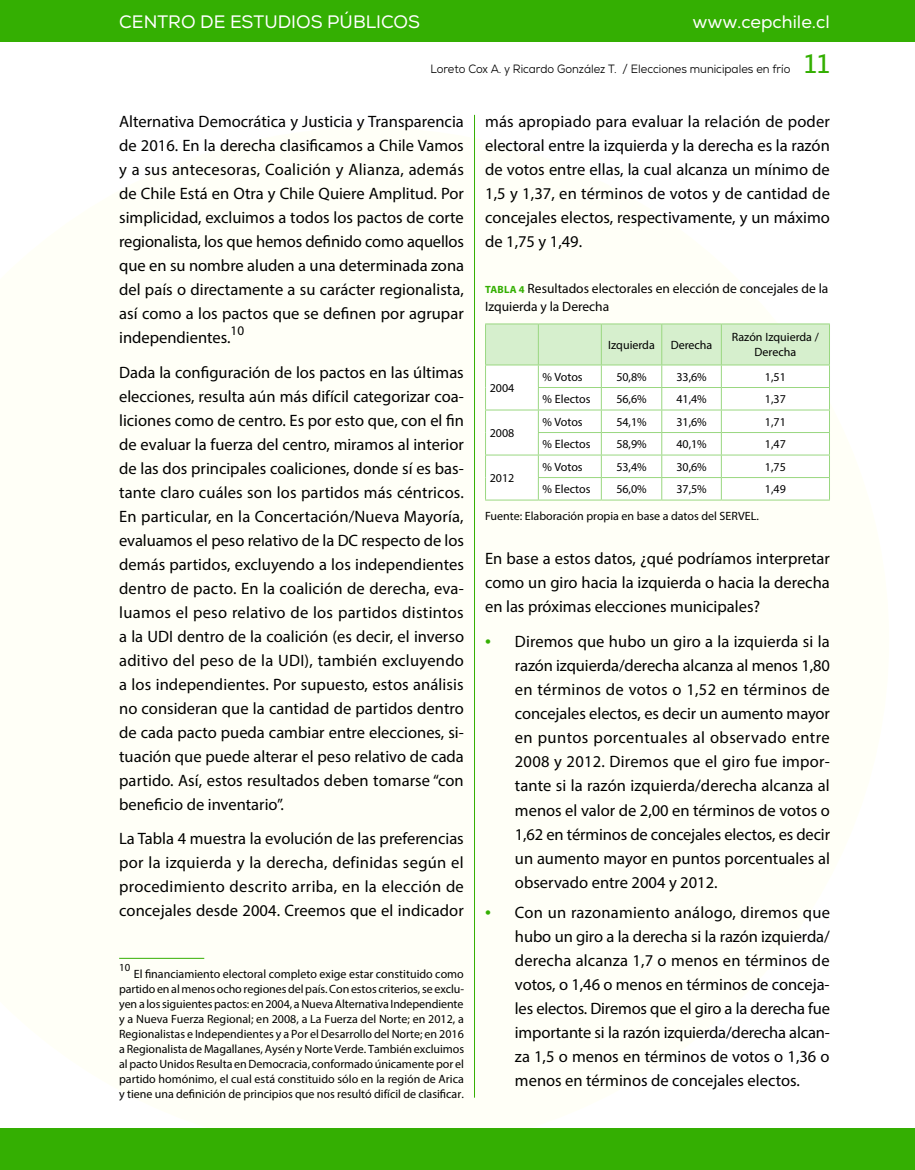
<style>
.page{position:relative;width:915px;height:1170px;background:#fff}
.page>*{position:absolute;margin:0;border:0;box-sizing:border-box;transform-origin:0 0}
.t1{font:27px "Nexa";color:#34af02;scale:1.1 1}
.t2{font:18px "Nexa";color:#fff}
.t3{font:16.5px/24px "Myriad Pro";color:#000;text-align:justify}
.t4{font:13.5px/18px "Myriad Pro";color:#000}
.t5{font:13.2px "Myriad Pro";color:#000}
.t6{font:12px/15px "Myriad Pro";color:#000;text-align:justify}
.t7{font:12px "Nexa";color:#000;scale:.93 1}
.t8{font:10.8px "Myriad Pro";color:#000}
.s1{font-weight:700;font-size:10.5px;color:#34af02}
.s2{font-size:21px;color:#34af02}
</style>
<div class="page">
<hr style="left:474px;top:115px;width:1px;height:982px;background:#34af02">
<hr style="left:119px;top:957px;width:85px;height:1px;background:#34af02">
<svg style="left:485px;top:324px;width:344px;height:175px"></svg>
<hr style="left:485px;top:499px;width:53px;height:1px;background:#9ad781">
<hr style="left:538px;top:499px;width:63px;height:1px;background:#9ad781">
<hr style="left:601px;top:499px;width:60px;height:1px;background:#9ad781">
<hr style="left:661px;top:499px;width:60px;height:1px;background:#9ad781">
<hr style="left:721px;top:499px;width:108px;height:1px;background:#9ad781">
<hr style="left:485px;top:323px;width:53px;height:1px;background:#9ad781">
<hr style="left:485px;top:324px;width:1px;height:40px;background:#9ad781">
<hr style="left:538px;top:323px;width:63px;height:1px;background:#9ad781">
<hr style="left:601px;top:323px;width:60px;height:1px;background:#9ad781">
<hr style="left:661px;top:323px;width:60px;height:1px;background:#9ad781">
<hr style="left:721px;top:323px;width:108px;height:1px;background:#9ad781">
<hr style="left:828px;top:324px;width:1px;height:40px;background:#9ad781">
<hr style="left:485px;top:364px;width:53px;height:1px;background:#9ad781">
<hr style="left:538px;top:364px;width:63px;height:1px;background:#9ad781">
<hr style="left:601px;top:364px;width:60px;height:1px;background:#9ad781">
<hr style="left:661px;top:364px;width:60px;height:1px;background:#9ad781">
<hr style="left:721px;top:364px;width:108px;height:1px;background:#9ad781">
<div style="left:0;top:0;width:914px;height:41px;background:#34af02"></div>
<div style="left:0;top:1128px;width:914px;height:41px;background:#34af02"></div>
<p class="t2" style="left:119px;top:11px;width:302px">CENTRO DE ESTUDIOS PÚBLICOS</p>
<p class="t2" style="left:692px;top:11px;width:139px">www.cepchile.cl</p>
<p class="t7" style="left:430px;top:62px;width:388px">Loreto Cox A. y Ricardo González T. / Elecciones municipales en frío</p>
<h1 class="t1" style="left:804px;top:47px;width:25px">11</h1>
<p class="t3" style="left:119px;top:109px;width:346px">Alternativa Democrática y Justicia y Transparencia de 2016. En la derecha clasificamos a Chile Vamos y a sus antecesoras, Coalición y Alianza, además de Chile Está en Otra y Chile Quiere Amplitud. Por simplicidad, excluimos a todos los pactos de corte regionalista, los que hemos definido como aquellos que en su nombre aluden a una determinada zona del país o directamente a su carácter regionalista, así como a los pactos que se definen por agrupar independientes.</p>
<p class="t5" style="left:230px;top:322px;width:15px">10</p>
<p class="t3" style="left:119px;top:360px;width:346px">Dada la configuración de los pactos en las últimas elecciones, resulta aún más difícil categorizar coa&shy;liciones como de centro. Es por esto que, con el fin de evaluar la fuerza del centro, miramos al interior de las dos principales coaliciones, donde sí es bas&shy;tante claro cuáles son los partidos más céntricos.<br>En particular, en la Concertación/Nueva Mayoría, evaluamos el peso relativo de la DC respecto de los demás partidos, excluyendo a los independientes dentro de pacto. En la coalición de derecha, eva&shy;luamos el peso relativo de los partidos distintos a la UDI dentro de la coalición (es decir, el inverso aditivo del peso de la UDI), también excluyendo a los independientes. Por supuesto, estos análisis no consideran que la cantidad de partidos dentro de cada pacto pueda cambiar entre elecciones, si&shy;tuación que puede alterar el peso relativo de cada partido. Así, estos resultados deben tomarse “con beneficio de inventario”.</p>
<p class="t3" style="left:119px;top:826px;width:346px">La Tabla 4 muestra la evolución de las preferencias por la izquierda y la derecha, definidas según el procedimiento descrito arriba, en la elección de concejales desde 2004. Creemos que el indicador</p>
<p class="t8" style="left:119px;top:960px;width:13px">10</p>
<p class="t6" style="left:119px;top:965px;width:346px;text-indent:15px">El financiamiento electoral completo exige estar constituido como partido en al menos ocho regiones del país. Con estos criterios, se exclu&shy;yen a los siguientes pactos: en 2004, a Nueva Alternativa Independiente y a Nueva Fuerza Regional; en 2008, a La Fuerza del Norte; en 2012, a Regionalistas e Independientes y a Por el Desarrollo del Norte; en 2016 a Regionalista de Magallanes, Aysén y Norte Verde. También excluimos al pacto Unidos Resulta en Democracia, conformado únicamente por el partido homónimo, el cual está constituido sólo en la región de Arica y tiene una definición de principios que nos resultó difícil de clasificar.</p>
<p class="t3" style="left:485px;top:109px;width:346px">más apropiado para evaluar la relación de poder electoral entre la izquierda y la derecha es la razón de votos entre ellas, la cual alcanza un mínimo de 1,5 y 1,37, en términos de votos y de cantidad de concejales electos, respectivamente, y un máximo de 1,75 y 1,49.</p>
<p class="t4" style="left:485px;top:279px;width:344px"><span class="s1">Tabla 4</span> Resultados electorales en elección de concejales de la<br>Izquierda y la Derecha</p>
<p class="t6" style="left:608px;top:337px;width:48px">Izquierda</p>
<p class="t6" style="left:670px;top:337px;width:43px">Derecha</p>
<p class="t6" style="left:731px;top:330px;width:89px;text-align:center">Razón Izquierda /<br>Derecha</p>
<p class="t6" style="left:489px;top:380px;width:26px">2004</p>
<p class="t6" style="left:542px;top:369px;width:42px">% Votos</p>
<p class="t6" style="left:616px;top:369px;width:32px">50,8%</p>
<p class="t6" style="left:676px;top:369px;width:32px">33,6%</p>
<p class="t6" style="left:764px;top:369px;width:22px">1,51</p>
<p class="t6" style="left:542px;top:391px;width:49px">% Electos</p>
<p class="t6" style="left:616px;top:391px;width:32px">56,6%</p>
<p class="t6" style="left:676px;top:391px;width:32px">41,4%</p>
<p class="t6" style="left:764px;top:391px;width:22px">1,37</p>
<p class="t6" style="left:489px;top:425px;width:26px">2008</p>
<p class="t6" style="left:542px;top:414px;width:42px">% Votos</p>
<p class="t6" style="left:616px;top:414px;width:32px">54,1%</p>
<p class="t6" style="left:676px;top:414px;width:32px">31,6%</p>
<p class="t6" style="left:764px;top:414px;width:22px">1,71</p>
<p class="t6" style="left:542px;top:436px;width:49px">% Electos</p>
<p class="t6" style="left:616px;top:436px;width:32px">58,9%</p>
<p class="t6" style="left:676px;top:436px;width:32px">40,1%</p>
<p class="t6" style="left:764px;top:436px;width:22px">1,47</p>
<p class="t6" style="left:542px;top:459px;width:42px">% Votos</p>
<p class="t6" style="left:616px;top:459px;width:32px">53,4%</p>
<p class="t6" style="left:676px;top:459px;width:32px">30,6%</p>
<p class="t6" style="left:764px;top:459px;width:22px">1,75</p>
<p class="t6" style="left:542px;top:481px;width:49px">% Electos</p>
<p class="t6" style="left:616px;top:481px;width:32px">56,0%</p>
<p class="t6" style="left:676px;top:481px;width:32px">37,5%</p>
<p class="t6" style="left:764px;top:481px;width:22px">1,49</p>
<p class="t6" style="left:485px;top:508px;width:275px">Fuente: Elaboración propia en base a datos del SERVEL.</p>
<p class="t3" style="left:485px;top:546px;width:346px">En base a estos datos, ¿qué podríamos interpretar como un giro hacia la izquierda o hacia la derecha en las próximas elecciones municipales?</p>
<p class="t3" style="left:514px;top:629px;width:316px;text-indent:-30px"><span class="s2">•</span> Diremos que hubo un giro a la izquierda si la razón izquierda/derecha alcanza al menos 1,80 en términos de votos o 1,52 en términos de concejales electos, es decir un aumento mayor en puntos porcentuales al observado entre 2008 y 2012. Diremos que el giro fue impor&shy;tante si la razón izquierda/derecha alcanza al menos el valor de 2,00 en términos de votos o 1,62 en términos de concejales electos, es decir un aumento mayor en puntos porcentuales al observado entre 2004 y 2012.</p>
<p class="t3" style="left:514px;top:900px;width:316px;text-indent:-30px"><span class="s2">•</span> Con un razonamiento análogo, diremos que hubo un giro a la derecha si la razón izquierda/ derecha alcanza 1,7 o menos en términos de votos, o 1,46 o menos en términos de conceja&shy;les electos. Diremos que el giro a la derecha fue importante si la razón izquierda/derecha alcan&shy;za 1,5 o menos en términos de votos o 1,36 o menos en términos de concejales electos.</p>
<p class="t6" style="left:489px;top:470px;width:26px">2012</p>
</div>
